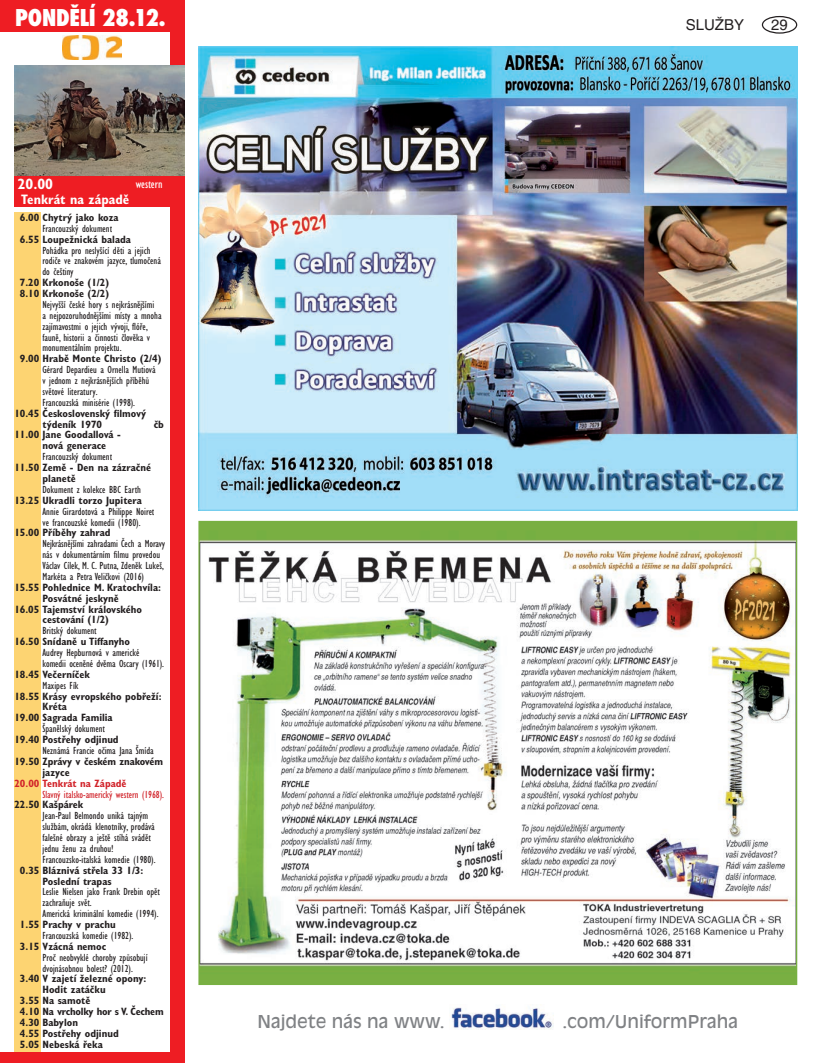
<style>
.page{position:relative;width:815px;height:1063px;background:#fff}
.page>*{position:absolute;margin:0;border:0;box-sizing:border-box;transform-origin:0 0}
.t1{font:800 condensed 22.5px "Futura";letter-spacing:-.01em;color:#fff}
.t2{font:17.5px "Antique Olive CE";color:#808285}
.t3{font:15px "Helvetica CE";color:#231f20}
.t4{font:700 condensed 15px "Gill Sans CE";color:#fff}
.t5{font:700 condensed 13.75px "Gill Sans CE";color:#fff}
.t6{font:condensed 12.5px "Gill Sans CE";color:#fff}
.t7{font:condensed 10.62px/10.9px "Gill Sans CE";color:#231f20}
.t8{font:700 condensed 10.62px/10.9px "Gill Sans CE";color:#231f20}
.t9{font:condensed 10.62px "Gill Sans CE";letter-spacing:-.005em;color:#d1232a}
.t10{font:700 condensed 10.62px "Gill Sans CE";letter-spacing:-.02em;color:#231f20}
.t11{font:700 condensed 10.62px "Gill Sans CE";color:#d1232a}
</style>
<div class="page">
<div style="left:762px;top:16px;width:35px;height:18px;border:1px solid #231f20;border-radius:50%"></div>
<img style="left:451px;top:1007px;width:103px;height:23px">
<img style="left:200px;top:523px;width:595px;height:460px">
<div style="left:0;top:0;width:184px;height:32px;background:#ee1d23"></div>
<div style="left:14px;top:175px;width:167px;height:32px;background:#ee1d23"></div>
<img style="left:63px;top:35px;width:58px;height:24px">
<div style="left:170px;top:0;width:14px;height:1063px;background:#ee1d23"></div>
<div style="left:0;top:1052px;width:184px;height:11px;background:#ee1d23"></div>
<div style="left:14px;top:213px;width:27px;height:839px;background:#fdd472"></div>
<img style="left:14px;top:66px;width:170px;height:109px">
<img style="left:198px;top:46px;width:599px;height:464px">
<h1 class="t1" style="left:15px;top:2px;width:152px">PONDĚLÍ 28.12.</h1>
<h3 class="t4" style="left:18px;top:175px;width:37px">20.00</h3>
<p class="t5" style="left:21px;top:191px;width:110px">Tenkrát na západě</p>
<p class="t6" style="left:136px;top:176px;width:28px">western</p>
<p class="t8" style="left:20px;top:212px;width:100px">6.00 Chytrý jako koza</p>
<p class="t7" style="left:43px;top:223px;width:71px">Francouzský dokument</p>
<p class="t8" style="left:20px;top:234px;width:113px">6.55 Loupežnická balada</p>
<p class="t7" style="left:43px;top:245px;width:120px">Pohádka pro neslyšící děti a jejich rodiče ve znakovém jazyce, tlumočená do češtiny</p>
<p class="t8" style="left:20px;top:277px;width:91px">7.20 Krkonoše (1/2)<br>8.10 Krkonoše (2/2)</p>
<p class="t7" style="left:43px;top:299px;width:121px">Nejvyšší české hory s nejkrásnějšími<br>a nejpozoruhodnějšími místy a mnoha zajímavostmi o jejich vývoji, flóře, fauně, historii a činnosti člověka v monumentálním projektu.</p>
<p class="t8" style="left:20px;top:353px;width:143px">9.00 Hrabě Monte Christo (2/4)</p>
<p class="t7" style="left:43px;top:364px;width:115px">Gérard Depardieu a Ornella Mutiová v jednom z nejkrásnějších příběhů světové literatury.<br>Francouzská minisérie (1998).</p>
<p class="t8" style="left:43px;top:408px;width:105px;text-indent:-28px">10.45 Československý filmový týdeník 1970</p>
<p class="t8" style="left:154px;top:419px;width:12px">čb</p>
<p class="t8" style="left:43px;top:429px;width:80px;text-indent:-28px">11.00 Jane Goodallová - nová generace</p>
<p class="t7" style="left:43px;top:451px;width:71px">Francouzský dokument</p>
<p class="t8" style="left:43px;top:462px;width:110px;text-indent:-28px">11.50 Země - Den na zázračné planetě</p>
<p class="t7" style="left:43px;top:484px;width:100px">Dokument z kolekce BBC Earth</p>
<p class="t8" style="left:14px;top:495px;width:129px">13.25 Ukradli torzo Jupitera</p>
<p class="t7" style="left:43px;top:506px;width:113px">Annie Girardotová a Philippe Noiret ve francouzské komedii (1980).</p>
<p class="t8" style="left:14px;top:527px;width:98px">15.00 Příběhy zahrad</p>
<p class="t7" style="left:43px;top:538px;width:124px">Nejkrásnějšími zahradami Čech a Moravy nás v dokumentárním filmu provedou Václav Cílek, M. C. Putna, Zdeněk Lukeš, Markéta a Petra Veličkovi (2016)</p>
<p class="t8" style="left:14px;top:582px;width:148px">15.55 Pohlednice M. Kratochvíla:</p>
<p class="t8" style="left:43px;top:593px;width:78px">Posvátné jeskyně</p>
<p class="t8" style="left:14px;top:604px;width:129px">16.05 Tajemství královského</p>
<p class="t8" style="left:43px;top:614px;width:68px">cestování (1/2)</p>
<p class="t7" style="left:43px;top:625px;width:56px">Britský dokument</p>
<p class="t8" style="left:14px;top:636px;width:117px">16.50 Snídaně u Tiffanyho</p>
<p class="t7" style="left:43px;top:647px;width:123px">Audrey Hepburnová v americké komedii oceněné dvěma Oscary (1961).</p>
<p class="t8" style="left:14px;top:669px;width:77px">18.45 Večerníček</p>
<p class="t7" style="left:43px;top:680px;width:37px">Maxipes Fík</p>
<p class="t8" style="left:14px;top:691px;width:149px">18.55 Krásy evropského pobřeží:</p>
<p class="t8" style="left:43px;top:701px;width:26px">Kréta</p>
<p class="t8" style="left:14px;top:712px;width:100px">19.00 Sagrada Familia</p>
<p class="t7" style="left:43px;top:723px;width:64px">Španělský dokument</p>
<p class="t8" style="left:14px;top:734px;width:106px">19.40 Postřehy odjinud</p>
<p class="t7" style="left:43px;top:745px;width:113px">Neznámá Francie očima Jana Šmída</p>
<p class="t8" style="left:43px;top:756px;width:122px;text-indent:-28px">19.50 Zprávy v českém znakovém jazyce</p>
<p class="t11" style="left:14px;top:777px;width:114px">20.00 Tenkrát na Západě</p>
<p class="t9" style="left:43px;top:788px;width:123px">Slavný italsko-americký western (1968).</p>
<p class="t8" style="left:14px;top:799px;width:71px">22.50 Kašpárek</p>
<p class="t7" style="left:43px;top:810px;width:115px">Jean-Paul Belmondo uniká tajným službám, okrádá klenotníky, prodává falešné obrazy a ještě stíhá svádět jednu ženu za druhou!<br>Francouzsko-italská komedie (1980).</p>
<p class="t8" style="left:43px;top:865px;width:102px;text-indent:-23px">0.35 Bláznivá střela 33 1/3:<br>Poslední trapas</p>
<p class="t7" style="left:43px;top:886px;width:119px">Leslie Nielsen jako Frank Drebin opět zachraňuje svět.<br>Americká kriminální komedie (1994).</p>
<p class="t8" style="left:20px;top:919px;width:97px">1.55 Prachy v prachu</p>
<p class="t7" style="left:43px;top:930px;width:92px">Francouzská komedie (1982).</p>
<p class="t8" style="left:20px;top:941px;width:88px">3.15 Vzácná nemoc</p>
<p class="t7" style="left:43px;top:952px;width:107px">Proč neobvyklé choroby způsobují dvojnásobnou bolest? (2012).</p>
<p class="t8" style="left:20px;top:973px;width:128px">3.40 V zajetí železné opony:</p>
<p class="t8" style="left:43px;top:984px;width:65px">Hodit zatáčku</p>
<p class="t8" style="left:20px;top:995px;width:72px">3.55 Na samotě</p>
<p class="t10" style="left:20px;top:1005px;width:145px">4.10 Na vrcholky hor s V. Čechem</p>
<p class="t8" style="left:20px;top:1017px;width:60px">4.30 Babylon</p>
<p class="t8" style="left:20px;top:1028px;width:100px">4.55 Postřehy odjinud</p>
<p class="t8" style="left:20px;top:1039px;width:84px">5.05 Nebeská řeka</p>
<h3 class="t3" style="left:686px;top:16px;width:60px">SLUŽBY</h3>
<h3 class="t3" style="left:771px;top:16px;width:18px">29</h3>
<h2 class="t2" style="left:257px;top:1012px;width:189px">Najdete nás na www.</h2>
<h2 class="t2" style="left:562px;top:1012px;width:177px">.com/UniformPraha</h2>
</div>
